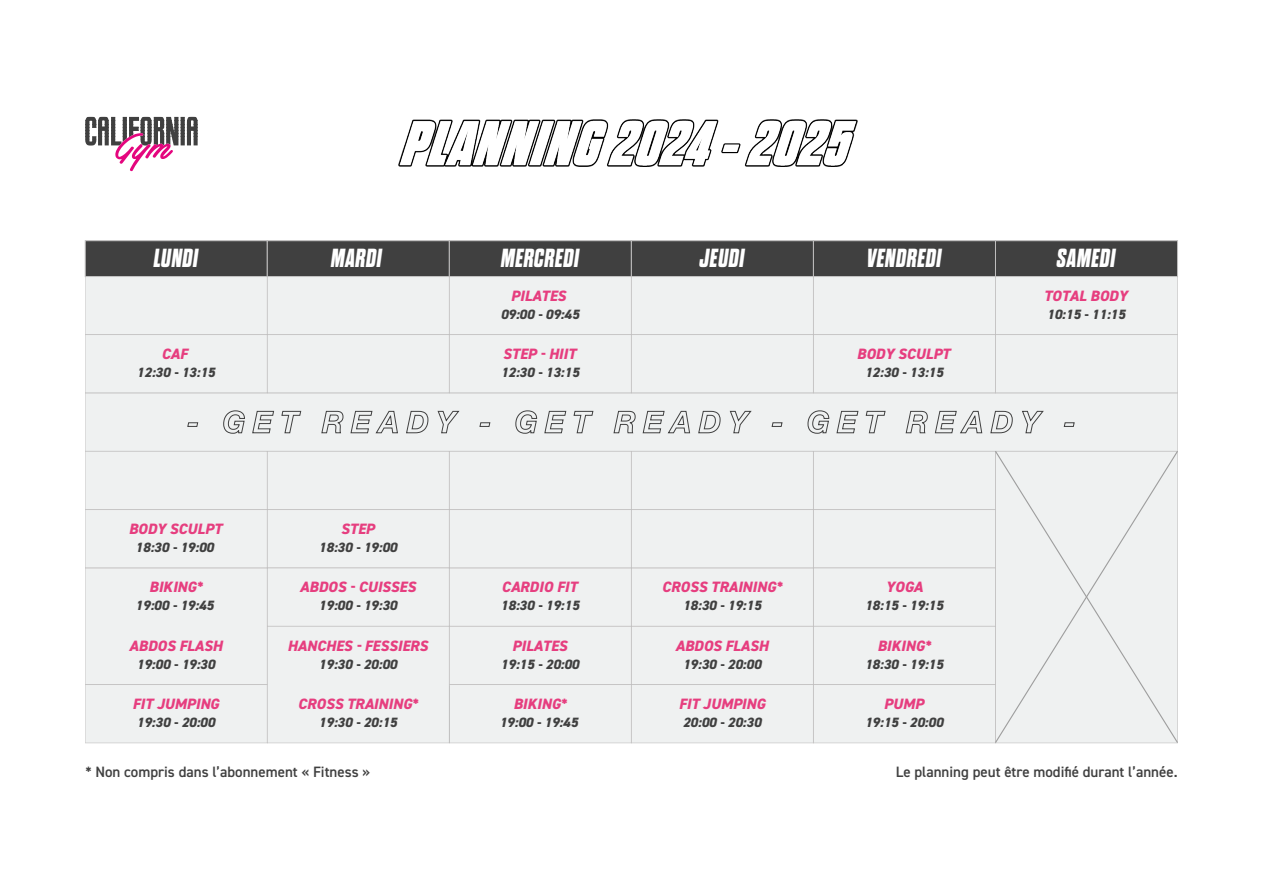
<style>
.page{position:relative;width:1263px;height:893px;background:#fff}
.page>*{position:absolute;margin:0;border:0;box-sizing:border-box;transform-origin:0 0}
.t1{font:italic 700 expanded 26.1px "Dharma Gothic E";letter-spacing:.025em;color:#fff}
.t2{font:italic 800 15px "DIN2014";color:#e63e7f}
.t3{font:600 15px "DIN2014";color:#404040}
.t4{font:italic 800 15px "DIN2014";color:#e63f80}
.t5{font:italic 800 13.5px "DIN2014";color:#404040}
</style>
<div class="page">
<div style="left:85px;top:240px;width:182px;height:37px;background:#404040;border:1px solid #bfbebe"></div>
<div style="left:267px;top:240px;width:183px;height:37px;background:#404040;border:1px solid #bfbebe"></div>
<div style="left:449px;top:240px;width:183px;height:37px;background:#404040;border:1px solid #bfbebe"></div>
<div style="left:631px;top:240px;width:183px;height:37px;background:#404040;border:1px solid #bfbebe"></div>
<div style="left:813px;top:240px;width:183px;height:37px;background:#404040;border:1px solid #bfbebe"></div>
<div style="left:995px;top:240px;width:183px;height:37px;background:#404040;border:1px solid #bfbebe"></div>
<div style="left:85px;top:567px;width:182px;height:117px;background:#eff1f1;border:1px solid #bfbebe"></div>
<div style="left:85px;top:392px;width:1093px;height:59px;background:#eff1f1;border:1px solid #bfbebe"></div>
<div style="left:85px;top:684px;width:182px;height:59px;background:#eff1f1;border:1px solid #bfbebe"></div>
<div style="left:85px;top:451px;width:182px;height:58px;background:#eff1f1;border:1px solid #bfbebe"></div>
<div style="left:267px;top:451px;width:183px;height:58px;background:#eff1f1;border:1px solid #bfbebe"></div>
<div style="left:85px;top:509px;width:182px;height:59px;background:#eff1f1;border:1px solid #bfbebe"></div>
<div style="left:267px;top:509px;width:183px;height:59px;background:#eff1f1;border:1px solid #bfbebe"></div>
<div style="left:267px;top:567px;width:183px;height:59px;background:#eff1f1;border:1px solid #bfbebe"></div>
<div style="left:449px;top:451px;width:183px;height:58px;background:#eff1f1;border:1px solid #bfbebe"></div>
<div style="left:449px;top:684px;width:183px;height:59px;background:#eff1f1;border:1px solid #bfbebe"></div>
<div style="left:631px;top:684px;width:183px;height:59px;background:#eff1f1;border:1px solid #bfbebe"></div>
<div style="left:631px;top:626px;width:183px;height:58px;background:#eff1f1;border:1px solid #bfbebe"></div>
<div style="left:631px;top:451px;width:183px;height:58px;background:#eff1f1;border:1px solid #bfbebe"></div>
<div style="left:813px;top:451px;width:183px;height:58px;background:#eff1f1;border:1px solid #bfbebe"></div>
<div style="left:813px;top:509px;width:183px;height:59px;background:#eff1f1;border:1px solid #bfbebe"></div>
<div style="left:813px;top:567px;width:183px;height:59px;background:#eff1f1;border:1px solid #bfbebe"></div>
<div style="left:813px;top:684px;width:183px;height:59px;background:#eff1f1;border:1px solid #bfbebe"></div>
<div style="left:85px;top:276px;width:182px;height:59px;background:#eff1f1;border:1px solid #bfbebe"></div>
<div style="left:267px;top:276px;width:183px;height:59px;background:#eff1f1;border:1px solid #bfbebe"></div>
<div style="left:85px;top:334px;width:182px;height:59px;background:#eff1f1;border:1px solid #bfbebe"></div>
<div style="left:267px;top:334px;width:183px;height:59px;background:#eff1f1;border:1px solid #bfbebe"></div>
<div style="left:449px;top:276px;width:183px;height:59px;background:#eff1f1;border:1px solid #bfbebe"></div>
<div style="left:449px;top:334px;width:183px;height:59px;background:#eff1f1;border:1px solid #bfbebe"></div>
<div style="left:631px;top:276px;width:183px;height:59px;background:#eff1f1;border:1px solid #bfbebe"></div>
<div style="left:813px;top:276px;width:183px;height:59px;background:#eff1f1;border:1px solid #bfbebe"></div>
<div style="left:995px;top:334px;width:183px;height:59px;background:#eff1f1;border:1px solid #bfbebe"></div>
<div style="left:995px;top:276px;width:183px;height:59px;background:#eff1f1;border:1px solid #bfbebe"></div>
<div style="left:267px;top:626px;width:183px;height:117px;background:#eff1f1;border:1px solid #bfbebe"></div>
<div style="left:449px;top:626px;width:183px;height:58px;background:#eff1f1;border:1px solid #bfbebe"></div>
<div style="left:813px;top:626px;width:183px;height:58px;background:#eff1f1;border:1px solid #bfbebe"></div>
<div style="left:449px;top:567px;width:183px;height:59px;background:#eff1f1;border:1px solid #bfbebe"></div>
<div style="left:449px;top:509px;width:183px;height:59px;background:#eff1f1;border:1px solid #bfbebe"></div>
<div style="left:631px;top:334px;width:183px;height:59px;background:#eff1f1;border:1px solid #bfbebe"></div>
<div style="left:813px;top:334px;width:183px;height:59px;background:#eff1f1;border:1px solid #bfbebe"></div>
<div style="left:631px;top:567px;width:183px;height:59px;background:#eff1f1;border:1px solid #bfbebe"></div>
<div style="left:631px;top:509px;width:183px;height:59px;background:#eff1f1;border:1px solid #bfbebe"></div>
<hr style="left:85px;top:132px;width:113px;height:1px;background:#404040">
<hr style="left:85px;top:129px;width:113px;height:1px;background:#404040">
<hr style="left:85px;top:130px;width:113px;height:1px;background:#404040">
<hr style="left:85px;top:131px;width:113px;height:1px;background:#404040">
<hr style="left:85px;top:127px;width:113px;height:1px;background:#404040">
<hr style="left:85px;top:121px;width:113px;height:1px;background:#404040">
<hr style="left:85px;top:120px;width:113px;height:1px;background:#404040">
<hr style="left:85px;top:119px;width:113px;height:1px;background:#404040">
<hr style="left:85px;top:118px;width:113px;height:1px;background:#404040">
<svg style="left:86px;top:116px;width:111px;height:2px"></svg>
<hr style="left:85px;top:128px;width:113px;height:1px;background:#404040">
<hr style="left:85px;top:125px;width:113px;height:1px;background:#404040">
<hr style="left:85px;top:126px;width:113px;height:1px;background:#404040">
<hr style="left:85px;top:123px;width:113px;height:1px;background:#404040">
<hr style="left:85px;top:122px;width:113px;height:1px;background:#404040">
<hr style="left:85px;top:124px;width:113px;height:1px;background:#404040">
<svg style="left:85px;top:133px;width:113px;height:38px"></svg>
<hr style="left:449px;top:686px;width:1px;height:56px;background:#bfbebe">
<svg style="left:187px;top:410px;width:888px;height:23px"></svg>
<div style="left:994px;top:449px;width:184px;height:295px;background:#eff1f1"></div>
<img style="left:398px;top:119px;width:460px;height:48px">
<h1 class="t1" style="left:154px;top:244px;width:46px">LUNDI</h1>
<h1 class="t1" style="left:331px;top:244px;width:52px">MARDI</h1>
<h1 class="t1" style="left:501px;top:244px;width:80px">MERCREDI</h1>
<h1 class="t1" style="left:700px;top:244px;width:46px">JEUDI</h1>
<h1 class="t1" style="left:867px;top:244px;width:76px">VENDREDI</h1>
<h1 class="t1" style="left:1057px;top:244px;width:60px">SAMEDI</h1>
<p class="t2" style="left:511px;top:285px;width:56px">PILATES</p>
<p class="t5" style="left:501px;top:305px;width:80px">09:00 - 09:45</p>
<p class="t2" style="left:1044px;top:285px;width:85px">TOTAL BODY</p>
<p class="t5" style="left:1047px;top:305px;width:80px">10:15 - 11:15</p>
<p class="t2" style="left:161px;top:344px;width:28px">CAF</p>
<p class="t5" style="left:137px;top:363px;width:80px">12:30 - 13:15</p>
<p class="t2" style="left:503px;top:344px;width:75px">STEP - HIIT</p>
<p class="t5" style="left:501px;top:363px;width:80px">12:30 - 13:15</p>
<p class="t2" style="left:857px;top:344px;width:95px">BODY SCULPT</p>
<p class="t5" style="left:865px;top:363px;width:80px">12:30 - 13:15</p>
<p class="t2" style="left:129px;top:518px;width:95px">BODY SCULPT</p>
<p class="t5" style="left:135px;top:538px;width:80px">18:30 - 19:00</p>
<p class="t2" style="left:149px;top:577px;width:55px">BIKING*</p>
<p class="t5" style="left:135px;top:596px;width:80px">19:00 - 19:45</p>
<p class="t2" style="left:129px;top:635px;width:95px">ABDOS FLASH</p>
<p class="t5" style="left:137px;top:655px;width:80px">19:00 - 19:30</p>
<p class="t2" style="left:133px;top:693px;width:88px">FIT JUMPING</p>
<p class="t5" style="left:137px;top:713px;width:80px">19:30 - 20:00</p>
<p class="t2" style="left:341px;top:518px;width:35px">STEP</p>
<p class="t5" style="left:319px;top:538px;width:80px">18:30 - 19:00</p>
<p class="t2" style="left:300px;top:577px;width:117px">ABDOS - CUISSES</p>
<p class="t5" style="left:319px;top:596px;width:80px">19:00 - 19:30</p>
<p class="t2" style="left:288px;top:635px;width:142px">HANCHES - FESSIERS</p>
<p class="t5" style="left:319px;top:655px;width:80px">19:30 - 20:00</p>
<p class="t2" style="left:298px;top:693px;width:122px">CROSS TRAINING*</p>
<p class="t5" style="left:319px;top:713px;width:80px">19:30 - 20:15</p>
<p class="t4" style="left:502px;top:577px;width:77px">CARDIO FIT</p>
<p class="t5" style="left:501px;top:596px;width:80px">18:30 - 19:15</p>
<p class="t2" style="left:512px;top:635px;width:56px">PILATES</p>
<p class="t5" style="left:501px;top:655px;width:80px">19:15 - 20:00</p>
<p class="t2" style="left:513px;top:693px;width:55px">BIKING*</p>
<p class="t5" style="left:499px;top:713px;width:80px">19:00 - 19:45</p>
<p class="t2" style="left:662px;top:577px;width:122px">CROSS TRAINING*</p>
<p class="t5" style="left:683px;top:596px;width:80px">18:30 - 19:15</p>
<p class="t2" style="left:675px;top:635px;width:95px">ABDOS FLASH</p>
<p class="t5" style="left:683px;top:655px;width:80px">19:30 - 20:00</p>
<p class="t2" style="left:679px;top:693px;width:88px">FIT JUMPING</p>
<p class="t5" style="left:683px;top:713px;width:80px">20:00 - 20:30</p>
<p class="t2" style="left:886px;top:577px;width:38px">YOGA</p>
<p class="t5" style="left:865px;top:596px;width:80px">18:15 - 19:15</p>
<p class="t2" style="left:877px;top:635px;width:55px">BIKING*</p>
<p class="t5" style="left:865px;top:655px;width:80px">18:30 - 19:15</p>
<p class="t2" style="left:884px;top:693px;width:41px">PUMP</p>
<p class="t5" style="left:865px;top:713px;width:80px">19:15 - 20:00</p>
<p class="t3" style="left:85px;top:761px;width:286px">* Non compris dans l’abonnement « Fitness »</p>
<p class="t3" style="left:896px;top:761px;width:283px">Le planning peut être modifié durant l’année.</p>
</div>
